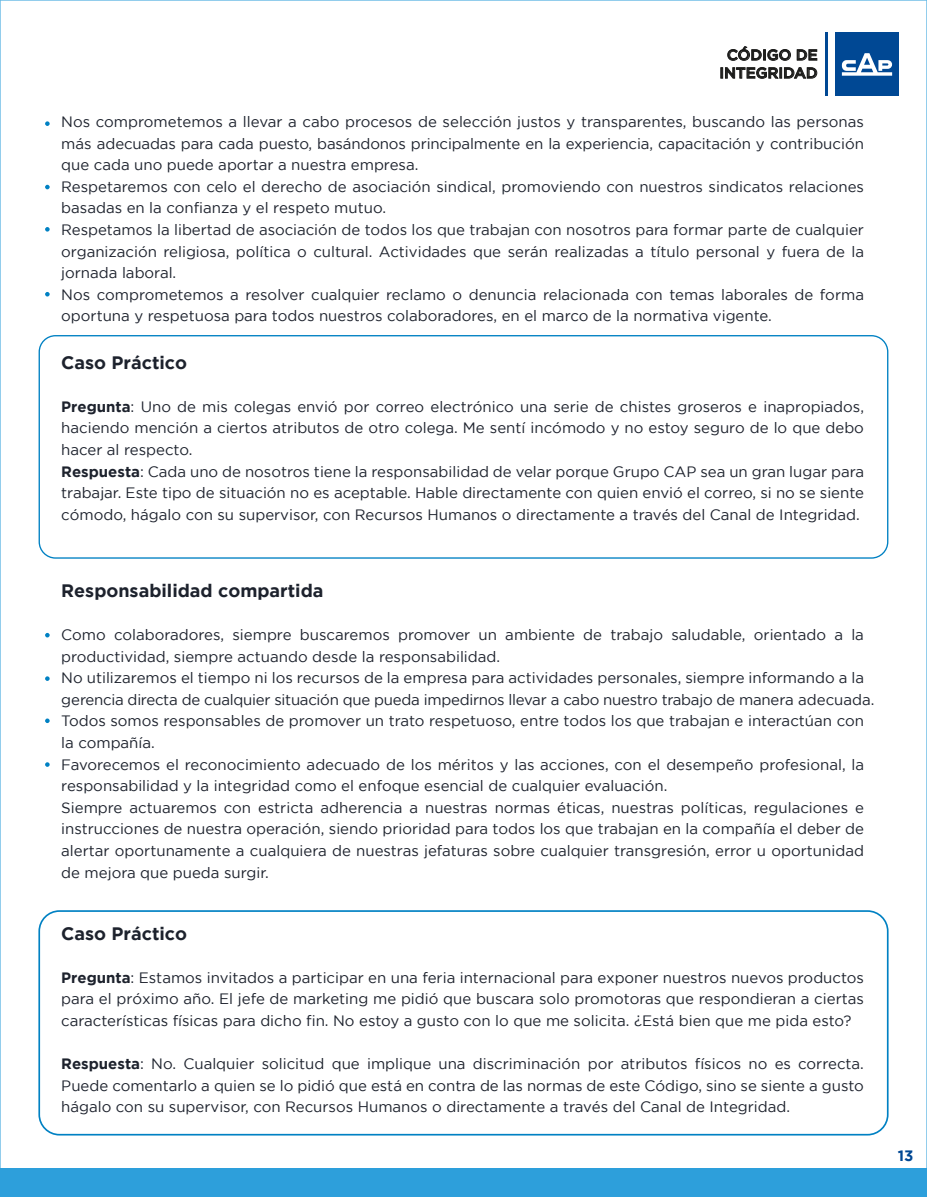
<style>
.page{position:relative;width:927px;height:1197px;background:#fff}
.page>*{position:absolute;margin:0;border:0;box-sizing:border-box;transform-origin:0 0}
.t1{font:700 18px "Gotham";color:#1d222d}
.t2{font:15px/21.6px "Gotham";color:#1d222d}
.t3{font:500 15px/18px "Gotham";color:#1d1d1b;text-align:center}
.t4{font:700 15px "Gotham";color:#004894}
.s1{font-weight:700}
</style>
<div class="page">
<div style="left:0;top:1168px;width:927px;height:29px;background:#2d9fdb"></div>
<hr style="left:825px;top:33px;width:3px;height:63px;background:#004894">
<div style="left:835px;top:33px;width:64px;height:63px;background:#004894"></div>
<svg style="left:842px;top:53px;width:51px;height:23px"></svg>
<svg style="left:728px;top:46px;width:63px;height:14px"></svg>
<svg style="left:797px;top:50px;width:20px;height:10px"></svg>
<svg style="left:721px;top:67px;width:96px;height:11px"></svg>
<div style="left:39px;top:335px;width:849px;height:224px;border:1px solid #0081c3;border-radius:16px"></div>
<div style="left:38px;top:910px;width:851px;height:226px;border:2px solid #0081c3;border-radius:20px"></div>
<svg style="left:45px;top:121px;width:5px;height:5px"></svg>
<svg style="left:45px;top:185px;width:5px;height:4px"></svg>
<svg style="left:45px;top:227px;width:5px;height:5px"></svg>
<svg style="left:45px;top:292px;width:5px;height:5px"></svg>
<svg style="left:45px;top:633px;width:5px;height:4px"></svg>
<svg style="left:45px;top:676px;width:5px;height:5px"></svg>
<svg style="left:45px;top:719px;width:5px;height:4px"></svg>
<svg style="left:45px;top:762px;width:5px;height:5px"></svg>
<p class="t3" style="left:719px;top:46px;width:100px">CÓDIGO DE<br>INTEGRIDAD</p>
<p class="t2" style="left:61px;top:111px;width:804px">Nos comprometemos a llevar a cabo procesos de selección justos y transparentes, buscando las personas más adecuadas para cada puesto, basándonos principalmente en la experiencia, capacitación y contribución que cada uno puede aportar a nuestra empresa.<br>Respetaremos con celo el derecho de asociación sindical, promoviendo con nuestros sindicatos relaciones basadas en la confianza y el respeto mutuo.<br>Respetamos la libertad de asociación de todos los que trabajan con nosotros para formar parte de cualquier organización religiosa, política o cultural. Actividades que serán realizadas a título personal y fuera de la jornada laboral.<br>Nos comprometemos a resolver cualquier reclamo o denuncia relacionada con temas laborales de forma oportuna y respetuosa para todos nuestros colaboradores, en el marco de la normativa vigente.</p>
<p class="t1" style="left:61px;top:352px;width:127px">Caso Práctico</p>
<p class="t2" style="left:61px;top:395px;width:804px"><span class="s1">Pregunta</span>: Uno de mis colegas envió por correo electrónico una serie de chistes groseros e inapropiados, haciendo mención a ciertos atributos de otro colega. Me sentí incómodo y no estoy seguro de lo que debo hacer al respecto.<br><span class="s1">Respuesta</span>: Cada uno de nosotros tiene la responsabilidad de velar porque Grupo CAP sea un gran lugar para trabajar. Este tipo de situación no es aceptable. Hable directamente con quien envió el correo, si no se siente cómodo, hágalo con su supervisor, con Recursos Humanos o directamente a través del Canal de Integridad.</p>
<p class="t1" style="left:61px;top:580px;width:264px">Responsabilidad compartida</p>
<p class="t2" style="left:61px;top:624px;width:815px">Como colaboradores, siempre buscaremos promover un ambiente de trabajo saludable, orientado a la productividad, siempre actuando desde la responsabilidad.<br>No utilizaremos el tiempo ni los recursos de la empresa para actividades personales, siempre informando a la gerencia directa de cualquier situación que pueda impedirnos llevar a cabo nuestro trabajo de manera adecuada.<br>Todos somos responsables de promover un trato respetuoso, entre todos los que trabajan e interactúan con la compañía.<br>Favorecemos el reconocimiento adecuado de los méritos y las acciones, con el desempeño profesional, la responsabilidad y la integridad como el enfoque esencial de cualquier evaluación.<br>Siempre actuaremos con estricta adherencia a nuestras normas éticas, nuestras políticas, regulaciones e instrucciones de nuestra operación, siendo prioridad para todos los que trabajan en la compañía el deber de alertar oportunamente a cualquiera de nuestras jefaturas sobre cualquier transgresión, error u oportunidad de mejora que pueda surgir.</p>
<p class="t1" style="left:61px;top:923px;width:127px">Caso Práctico</p>
<p class="t2" style="left:61px;top:966px;width:804px;text-align:justify"><span class="s1">Pregunta</span>: Estamos invitados a participar en una feria internacional para exponer nuestros nuevos productos para el próximo año. El jefe de marketing me pidió que buscara solo promotoras que respondieran a ciertas características físicas para dicho fin. No estoy a gusto con lo que me solicita. ¿Está bien que me pida esto?</p>
<p class="t2" style="left:61px;top:1053px;width:804px;text-align:justify"><span class="s1">Respuesta</span>: No. Cualquier solicitud que implique una discriminación por atributos físicos no es correcta.<br>Puede comentarlo a quien se lo pidió que está en contra de las normas de este Código, sino se siente a gusto hágalo con su supervisor, con Recursos Humanos o directamente a través del Canal de Integridad.</p>
<p class="t4" style="left:898px;top:1147px;width:17px">13</p>
</div>
